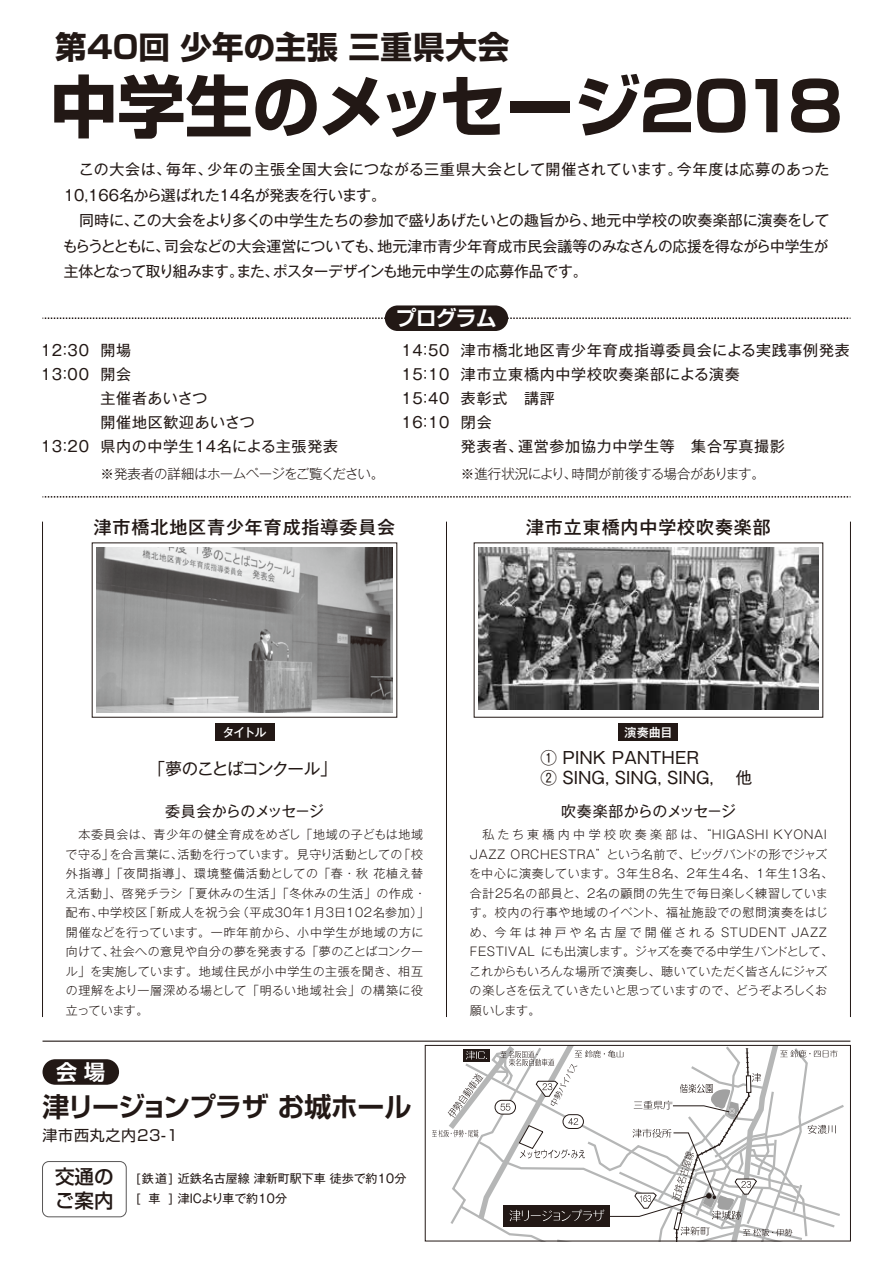
<style>
.page{position:relative;width:893px;height:1263px;background:#fff}
.page>*{position:absolute;margin:0;border:0;box-sizing:border-box;transform-origin:0 0}
.t1{font:700 67.5px "Shin Go Pr 6";letter-spacing:-.02em;color:#221815}
.t2{font:700 31.5px "Shin Go Pr 6";letter-spacing:.01em;color:#221815}
.t3{font:700 27px "Shin Go Pr 6 De";letter-spacing:-.03em;color:#221815}
.t4{font:700 21px "Shin Go Pr 6 De";letter-spacing:-.045em;color:#fff}
.t5{font:500 19.5px/24px "Shin Go Pr 6";color:#221815}
.t6{font:500 18px "Gothic MB101 Pr 6";letter-spacing:.05em;color:#221815}
.t7{font:16.5px/19.8px "Gothic MB101 Pr 6";color:#221815}
.t8{font:16.5px "Gothic MB101 Pr 6";letter-spacing:-.085em;color:#221815}
.t9{font:15px/25.5px "Gothic MB101 Pro";color:#221815}
.t10{font:15px/24px "Gothic MB101 Pro";letter-spacing:.05em;color:#221815}
.t11{font:15px "Gothic MB101 Pr 6";letter-spacing:-.005em;color:#221815}
.t12{font:15px "Shin Go Pr 6";letter-spacing:.05em;color:#221815}
.t13{font:300 13.5px "Gothic MB101 Pro";letter-spacing:-.04em;color:#221815}
.t14{font:300 12px/19.5px "Gothic MB101 Pro";letter-spacing:.04em;color:#221815}
.t15{font:12px/19.5px "Gothic MB101 Pr 6";color:#221815}
.t16{font:500 12px "Gothic MB101 Pro";letter-spacing:-.05em;color:#fff}
</style>
<div class="page">
<hr style="left:43px;top:1040px;width:807px;height:2px;background:#221815">
<svg style="left:43px;top:317px;width:808px;height:2px"></svg>
<svg style="left:43px;top:496px;width:808px;height:2px"></svg>
<hr style="left:446px;top:522px;width:1px;height:495px;background:#221815">
<hr style="left:850px;top:522px;width:1px;height:495px;background:#221815">
<hr style="left:42px;top:522px;width:1px;height:495px;background:#221815">
<img style="left:96px;top:547px;width:297px;height:166px">
<img style="left:478px;top:547px;width:341px;height:162px">
<svg style="left:432px;top:1047px;width:412px;height:192px"></svg>
<div style="left:425px;top:1045px;width:426px;height:196px;border:1px solid #221815"></div>
<div style="left:42px;top:1161px;width:85px;height:56px;border:1px solid #595757;border-radius:6px"></div>
<div style="left:619px;top:724px;width:59px;height:17px;background:#221815"></div>
<div style="left:215px;top:724px;width:59px;height:17px;background:#221815"></div>
<div style="left:43px;top:1059px;width:76px;height:26px;background:#221815;border-radius:13px"></div>
<div style="left:385px;top:305px;width:123px;height:26px;background:#221815;border-radius:13px"></div>
<h2 class="t2" style="left:55px;top:22px;width:456px">第40回 少年の主張 三重県大会</h2>
<h1 class="t1" style="left:50px;top:53px;width:794px">中学生のメッセージ2018</h1>
<p class="t9" style="left:63px;top:155px;width:768px">　この大会は、毎年、少年の主張全国大会につながる三重県大会として開催されています。今年度は応募のあった10,166名から選ばれた14名が発表を行います。<br>　同時に、この大会をより多くの中学生たちの参加で盛りあげたいとの趣旨から、地元中学校の吹奏楽部に演奏をしてもらうとともに、司会などの大会運営についても、地元津市青少年育成市民会議等のみなさんの応援を得ながら中学生が主体となって取り組みます。また、ポスターデザインも地元中学生の応募作品です。</p>
<p class="t9" style="left:41px;top:336px;width:49px;line-height:24px">1 2：30<br>1 3：00</p>
<p class="t9" style="left:41px;top:431px;width:49px">1 3：20</p>
<p class="t10" style="left:101px;top:336px;width:239px">開場<br>開会<br>主催者あいさつ<br>開催地区歓迎あいさつ<br>県内の中学生14名による主張発表</p>
<p class="t13" style="left:100px;top:462px;width:285px">※発表者の詳細はホームページをご覧ください。</p>
<h3 class="t4" style="left:396px;top:301px;width:103px">プログラム</h3>
<p class="t9" style="left:401px;top:336px;width:49px;line-height:24px;text-align:justify">1 4：50<br>1 5：1 0<br>1 5：40<br>1 6：1 0</p>
<p class="t10" style="left:461px;top:336px;width:390px">津市橋北地区青少年育成指導委員会による実践事例発表津市立東橋内中学校吹奏楽部による演奏<br>表彰式　講評<br>閉会<br>発表者、運営参加協力中学生等　集合写真撮影</p>
<p class="t13" style="left:461px;top:462px;width:306px">※進行状況により、時間が前後する場合があります。</p>
<h3 class="t6" style="left:94px;top:512px;width:303px">津市橋北地区青少年育成指導委員会</h3>
<h3 class="t6" style="left:526px;top:512px;width:246px">津市立東橋内中学校吹奏楽部</h3>
<p class="t16" style="left:223px;top:722px;width:45px">タイトル</p>
<h3 class="t8" style="left:149px;top:755px;width:189px">「夢のことばコンクール」</h3>
<p class="t11" style="left:165px;top:799px;width:160px">委員会からのメッセ－ジ</p>
<p class="t14" style="left:65px;top:823px;width:365px">　本委員会は、青少年の健全育成をめざし「地域の子どもは地域で守る」を合言葉に、活動を行っています。見守り活動としての「校外指導」「夜間指導」、環境整備活動としての「春・秋 花植え替え活動」、啓発チラシ「夏休みの生活」「冬休みの生活」の作成・配布、中学校区「新成人を祝う会（平成30年1月3日102名参加）」開催などを行っています。一昨年前から、小中学生が地域の方に向けて、社会への意見や自分の夢を発表する「夢のことばコンクール」を実施しています。地域住民が小中学生の主張を聞き、相互の理解をより一層深める場として「明るい地域社会」の構築に役立っています。</p>
<h3 class="t4" style="left:56px;top:1055px;width:50px">会 場</h3>
<h3 class="t3" style="left:43px;top:1084px;width:370px">津リージョンプラザ お城ホール</h3>
<p class="t12" style="left:43px;top:1122px;width:137px">津市西丸之内23-1</p>
<h3 class="t5" style="left:55px;top:1164px;width:60px">交通のご案内</h3>
<p class="t15" style="left:136px;top:1168px;width:272px">[鉄道] 近鉄名古屋線 津新町駅下車 徒歩で約１０分[ 車 ] 津ICより車で約１０分</p>
<p class="t16" style="left:625px;top:722px;width:49px">演奏曲目</p>
<h3 class="t7" style="left:541px;top:747px;width:213px">① PINK PANTHER<br>② SING, SING, SING,　 他</h3>
<p class="t11" style="left:561px;top:799px;width:176px">吹奏楽部からのメッセ－ジ</p>
<p class="t14" style="left:469px;top:823px;width:366px">　私たち東橋内中学校吹奏楽部は、“HIGASHI KYONAI JAZZ ORCHESTRA”という名前で、ビッグバンドの形でジャズを中心に演奏しています。３年生８名、２年生４名、１年生13名、合計25名の部員と、2名の顧問の先生で毎日楽しく練習しています。校内の行事や地域のイベント、福祉施設での慰問演奏をはじめ、今年は神戸や名古屋で開催される STUDENT JAZZ FESTIVAL にも出演します。ジャズを奏でる中学生バンドとして、これからもいろんな場所で演奏し、聴いていただく皆さんにジャズの楽しさを伝えていきたいと思っていますので、どうぞよろしくお願いします。</p>
</div>
